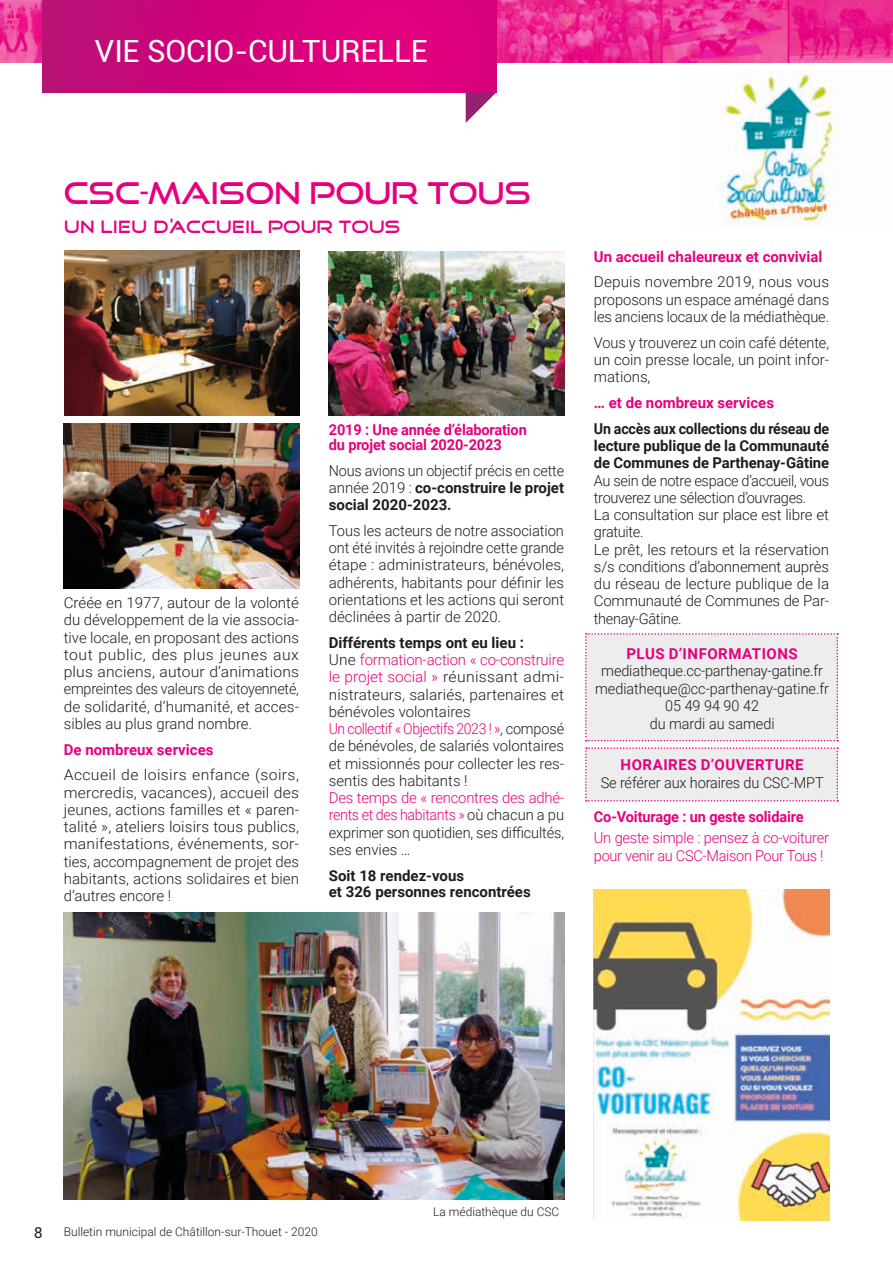
<style>
.page{position:relative;width:893px;height:1263px;background:#fff}
.page>*{position:absolute;margin:0;border:0;box-sizing:border-box;transform-origin:0 0}
.t1{font:30.6px "Roboto";letter-spacing:-.005em;color:#fff}
.t2{font:30px "Good Times Rg";color:#e6007e}
.t3{font:18px "Good Times";color:#e6007e}
.t4{font:300 15px/17.2px "Roboto";letter-spacing:-.005em;color:#1d1d1b;text-align:justify}
.t5{font:300 15px/17.2px "Roboto";letter-spacing:-.005em;color:#1d1d1b;text-align:justify;scale:1.05 1}
.t6{font:700 15px/14.5px "Roboto";color:#e6007e}
.t7{font:700 15px/17.2px "Roboto";color:#1d1d1b;text-align:justify;scale:.95 1}
.t8{font:300 15px/17.2px "Roboto";letter-spacing:-.005em;color:#1d1d1b;text-align:justify;scale:.96 1}
.t9{font:300 15px/17.2px "Roboto";letter-spacing:-.02em;color:#e6007e}
.t10{font:700 15px/16px "Roboto";color:#1d1d1b}
.t11{font:700 15px "Roboto";letter-spacing:.035em;color:#e6007e}
.t12{font:15px "Roboto";color:#1d1d1b}
.t13{font:300 12px "Roboto";color:#1d1d1b}
.s1{font-weight:700}
.s2{color:#e6007e}
</style>
<div class="page">
<svg style="left:0;top:0;width:893px;height:63px;background:#ea3093"></svg>
<div style="left:43px;top:0;width:453px;height:93px;background:linear-gradient(to right,#be0b78,#e8007e)"></div>
<svg style="left:466px;top:93px;width:30px;height:30px"></svg>
<img style="left:718px;top:70px;width:120px;height:156px">
<div style="left:585px;top:633px;width:253px;height:108px;background:#ededed"></div>
<div style="left:585px;top:747px;width:253px;height:54px;background:#ededed"></div>
<img style="left:64px;top:250px;width:235px;height:166px">
<img style="left:64px;top:423px;width:235px;height:165px">
<img style="left:329px;top:251px;width:235px;height:165px">
<img style="left:594px;top:890px;width:235px;height:331px">
<img style="left:64px;top:912px;width:500px;height:288px">
<h1 class="t1" style="left:95px;top:29px;width:334px">VIE SOCIO-CULTURELLE</h1>
<h2 class="t2" style="left:64px;top:175px;width:469px">CSC-MAISON POUR TOUS</h2>
<p class="t3" style="left:64px;top:219px;width:338px">UN LIEU D’ACCUEIL POUR TOUS</p>
<p class="t4" style="left:64px;top:594px;width:237px">Créée en 1977, autour de la volonté du développement de la vie associa&shy;tive locale, en proposant des actions tout public, des plus jeunes aux plus anciens, autour d’animations empreintes des valeurs de citoyenneté, de solidarité, d’humanité, et acces&shy;sibles au plus grand nombre.</p>
<p class="t6" style="left:64px;top:741px;width:151px">De nombreux services</p>
<p class="t5" style="left:64px;top:766px;width:226px">Accueil de loisirs enfance (soirs, mercredis, vacances), accueil des jeunes, actions familles et « paren&shy;talité », ateliers loisirs tous publics, manifestations, événements, sor&shy;ties, accompagnement de projet des habitants, actions solidaires et bien d’autres encore !</p>
<p class="t6" style="left:329px;top:422px;width:199px">2019 : Une année d’élaboration du projet social 2020-2023</p>
<p class="t8" style="left:329px;top:461px;width:247px">Nous avions un objectif précis en cette année 2019 : <span class="s1">co-construire le projet social 2020-2023.</span></p>
<p class="t4" style="left:329px;top:521px;width:237px">Tous les acteurs de notre association ont été invités à rejoindre cette grande étape : administrateurs, bénévoles, adhérents, habitants pour définir les orientations et les actions qui seront déclinées à partir de 2020.</p>
<p class="t4" style="left:329px;top:633px;width:237px;text-align:left"><span class="s1">Différents temps ont eu lieu :<br></span>Une <span class="s2">formation-action « co-construire le projet social »</span> réunissant admi&shy;nistrateurs, salariés, partenaires et bénévoles volontaires<br><span class="s2">Un collectif « Objectifs 2023 ! »</span>, composé de bénévoles, de salariés volontaires et missionnés pour collecter les res&shy;sentis des habitants !</p>
<p class="t4" style="left:329px;top:789px;width:237px"><span class="s2">Des temps de « rencontres des adhé&shy;rents et des habitants »</span> où chacun a pu exprimer son quotidien, ses difficultés, ses envies …</p>
<p class="t10" style="left:329px;top:867px;width:203px">Soit 18 rendez-vous<br>et 326 personnes rencontrées</p>
<p class="t6" style="left:594px;top:249px;width:230px">Un accueil chaleureux et convivial</p>
<p class="t4" style="left:594px;top:273px;width:237px">Depuis novembre 2019, nous vous proposons un espace aménagé dans les anciens locaux de la médiathèque.</p>
<p class="t4" style="left:594px;top:333px;width:237px">Vous y trouverez un coin café détente, un coin presse locale, un point infor&shy;mations,</p>
<p class="t6" style="left:594px;top:395px;width:182px">… et de nombreux services</p>
<p class="t7" style="left:594px;top:419px;width:249px">Un accès aux collections du réseau de lecture publique de la Communauté de Communes de Parthenay-Gâtine</p>
<p class="t4" style="left:594px;top:471px;width:237px;text-align:left">Au sein de notre espace d’accueil, vous trouverez une sélection d’ouvrages.<br>La consultation sur place est libre et gratuite.<br>Le prêt, les retours et la réservation s/s conditions d’abonnement auprès du réseau de lecture publique de la<br>Communauté de Communes de Par&shy;thenay-Gâtine.</p>
<p class="t11" style="left:626px;top:643px;width:173px">PLUS D’INFORMATIONS</p>
<p class="t4" style="left:595px;top:662px;width:235px;text-align:center">mediatheque.cc-parthenay-gatine.fr mediatheque@cc-parthenay-gatine.fr<br>05 49 94 90 42<br>du mardi au samedi</p>
<p class="t11" style="left:621px;top:754px;width:184px">HORAIRES D’OUVERTURE</p>
<p class="t4" style="left:601px;top:773px;width:224px">Se référer aux horaires du CSC-MPT</p>
<p class="t6" style="left:594px;top:809px;width:211px">Co-Voiturage : un geste solidaire</p>
<p class="t9" style="left:594px;top:829px;width:237px">Un geste simple : pensez à co-voiturer pour venir au CSC-Maison Pour Tous !</p>
<p class="t12" style="left:34px;top:1222px;width:10px">8</p>
<p class="t13" style="left:304px;top:1223px;width:15px">19</p>
<p class="t13" style="left:64px;top:1223px;width:255px">Bulletin municipal de Châtillon-sur-Thouet - 2020</p>
<p class="t13" style="left:433px;top:1203px;width:128px">La médiathèque du CSC</p>
</div>
